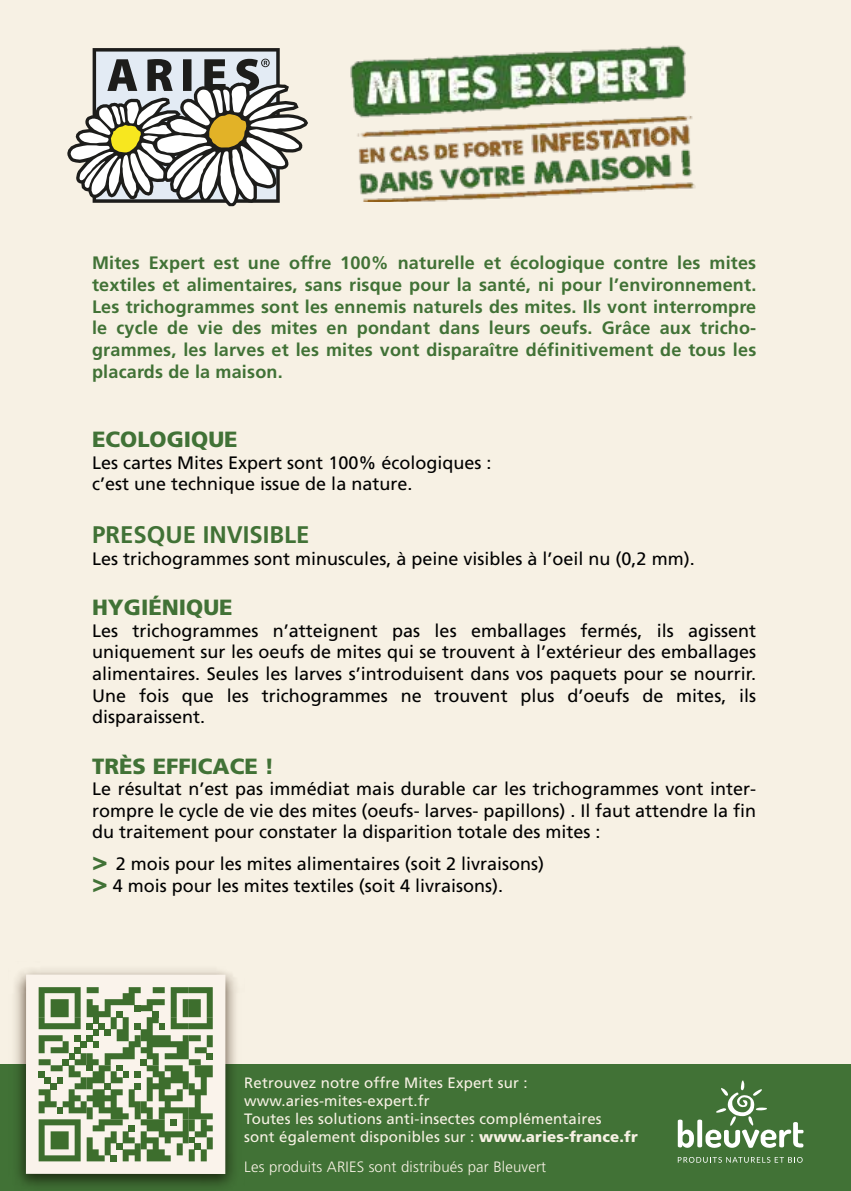
<style>
.page{position:relative;width:851px;height:1191px;background:#fff}
.page>*{position:absolute;margin:0;border:0;box-sizing:border-box;transform-origin:0 0}
.t1{font:700 24px "Frutiger";color:#417236}
.t2{font:900 22px "Frutiger";color:#417236}
.t3{font:18px/21.6px "Frutiger";color:#010101}
.t4{font:700 18px/21.6px "Frutiger";letter-spacing:.01em;color:#417236;text-align:justify}
.t5{font:15px/18px "Frutiger";letter-spacing:.01em;color:#f7f1e4}
.t6{font:300 15px "Frutiger";letter-spacing:.01em;color:#f7f1e4}
.s1{font-weight:900;font-size:26px;color:#417236}
.s2{font-weight:900}
</style>
<div class="page">
<div style="left:0;top:0;width:850px;height:1173px;background:#f7f1e4"></div>
<div style="left:0;top:1065px;width:850px;height:126px;background:#417236"></div>
<svg style="left:677px;top:1080px;width:126px;height:68px"></svg>
<svg style="left:677px;top:1157px;width:125px;height:5px"></svg>
<img style="left:350px;top:45px;width:346px;height:157px">
<svg style="left:67px;top:48px;width:241px;height:158px"></svg>
<img style="left:8px;top:970px;width:236px;height:216px">
<div style="left:26px;top:974px;width:199px;height:200px;background:#faf3eb"></div>
<svg style="left:39px;top:987px;width:174px;height:174px"></svg>
<p class="t4" style="left:92px;top:252px;width:665px">Mites Expert est une offre 100% naturelle et écologique contre les mites textiles et alimentaires, sans risque pour la santé, ni pour l’environnement.<br>Les trichogrammes sont les ennemis naturels des mites. Ils vont interrompre le cycle de vie des mites en pondant dans leurs oeufs. Grâce aux tricho&shy;grammes, les larves et les mites vont disparaître définitivement de tous les placards de la maison.</p>
<p class="t2" style="left:92px;top:426px;width:147px">ECOLOGIQUE</p>
<p class="t3" style="left:92px;top:451px;width:401px">Les cartes Mites Expert sont 100% écologiques : c’est une technique issue de la nature.</p>
<h1 class="t1" style="left:92px;top:521px;width:219px">PRESQUE INVISIBLE</h1>
<p class="t3" style="left:92px;top:547px;width:604px">Les trichogrammes sont minuscules, à peine visibles à l’oeil nu (0,2 mm).</p>
<p class="t2" style="left:92px;top:594px;width:142px">HYGIÉNIQUE</p>
<p class="t3" style="left:92px;top:619px;width:665px;text-align:justify">Les trichogrammes n’atteignent pas les emballages fermés, ils agissent uniquement sur les oeufs de mites qui se trouvent à l’extérieur des emballages alimentaires. Seules les larves s’introduisent dans vos paquets pour se nourrir.<br>Une fois que les trichogrammes ne trouvent plus d’oeufs de mites, ils disparaissent.</p>
<p class="t2" style="left:92px;top:752px;width:184px">TRÈS EFFICACE !</p>
<p class="t3" style="left:92px;top:778px;width:665px;text-align:justify">Le résultat n’est pas immédiat mais durable car les trichogrammes vont inter&shy;rompre le cycle de vie des mites (oeufs- larves- papillons) . Il faut attendre la fin du traitement pour constater la disparition totale des mites :</p>
<p class="t3" style="left:92px;top:852px;width:453px"><span class="s1">&gt;</span> 2 mois pour les mites alimentaires (soit 2 livraisons) <span class="s1">&gt;</span> 4 mois pour les mites textiles (soit 4 livraisons).</p>
<p class="t5" style="left:244px;top:1074px;width:395px">Retrouvez notre offre Mites Expert sur : www.aries-mites-expert.fr<br>Toutes les solutions anti-insectes complémentaires<br>sont également disponibles sur : <span class="s2">www.aries-france.fr</span></p>
<p class="t6" style="left:244px;top:1158px;width:303px">Les produits ARIES sont distribués par Bleuvert</p>
</div>
